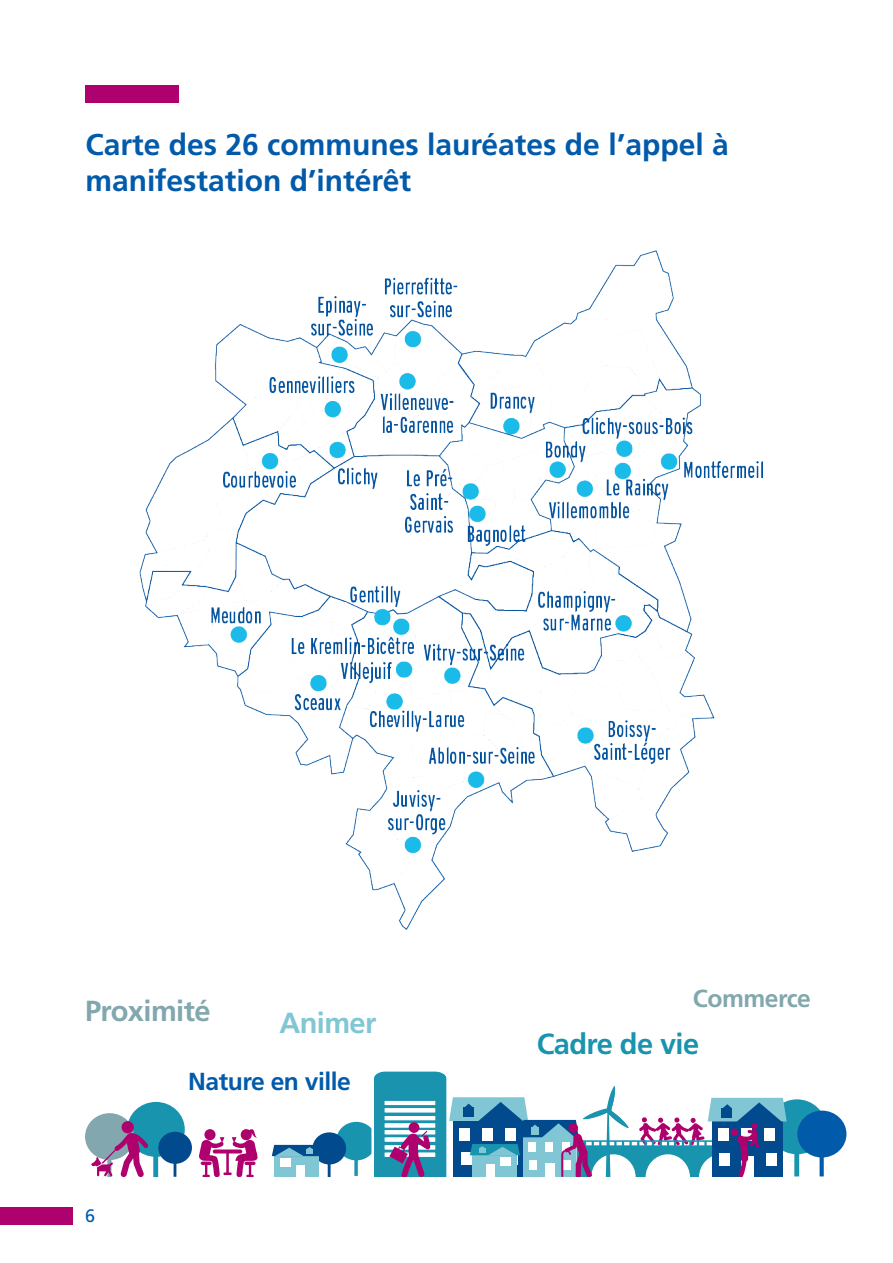
<style>
.page{position:relative;width:893px;height:1263px;background:#fff}
.page>*{position:absolute;margin:0;border:0;box-sizing:border-box;transform-origin:0 0}
.t1{font:700 30px/36px "Frutiger LT Com";color:#015aaa}
.t2{font:700 29.1px "Frutiger LT Com";letter-spacing:-.02em;color:#1993ae}
.t3{font:700 29.1px "Frutiger LT Com";letter-spacing:-.02em;color:#82a7ae}
.t4{font:700 29.1px "Frutiger LT Com";letter-spacing:-.02em;color:#81c6d4}
.t5{font:700 24.6px "Frutiger LT Com";letter-spacing:-.02em;color:#015aaa}
.t6{font:700 24.6px "Frutiger LT Com";letter-spacing:-.02em;color:#82a7ae}
.t7{font:18px "Frutiger LT Com";color:#015aaa}
</style>
<div class="page">
<div style="left:0;top:1208px;width:72px;height:17px;background:#af016e"></div>
<svg style="left:768px;top:1099px;width:58px;height:55px"></svg>
<div style="left:85px;top:85px;width:94px;height:17px;background:#af016e"></div>
<div style="left:336px;top:1122px;width:40px;height:38px;background:#1994ae;border-radius:50%"></div>
<svg style="left:351px;top:1158px;width:14px;height:18px"></svg>
<div style="left:312px;top:1132px;width:34px;height:32px;background:#004a8d;border-radius:50%"></div>
<svg style="left:272px;top:1145px;width:65px;height:32px"></svg>
<div style="left:297px;top:1165px;width:8px;height:14px;background:#fff"></div>
<div style="left:281px;top:1158px;width:10px;height:8px;background:#fff"></div>
<svg style="left:199px;top:1129px;width:59px;height:48px"></svg>
<div style="left:127px;top:1102px;width:58px;height:55px;background:#1994ae;border-radius:50%"></div>
<div style="left:158px;top:1132px;width:34px;height:32px;background:#004a8d;border-radius:50%"></div>
<div style="left:85px;top:1113px;width:49px;height:47px;background:#82a7ae;border-radius:50%"></div>
<div style="left:122px;top:1121px;width:12px;height:12px;background:#af016e;border-radius:50%"></div>
<svg style="left:91px;top:1133px;width:91px;height:44px"></svg>
<svg style="left:371px;top:1071px;width:438px;height:106px"></svg>
<div style="left:797px;top:1110px;width:49px;height:47px;background:#015aaa;border-radius:50%"></div>
<svg style="left:815px;top:1155px;width:17px;height:21px"></svg>
<img style="left:139px;top:250px;width:624px;height:680px">
<p class="t1" style="left:85px;top:127px;width:645px">Carte des 26 communes lauréates de l’appel à manifestation d’intérêt</p>
<p class="t3" style="left:85px;top:993px;width:127px">Proximité</p>
<p class="t4" style="left:279px;top:1005px;width:99px">Animer</p>
<p class="t7" style="left:85px;top:1205px;width:12px">6</p>
<p class="t5" style="left:188px;top:1066px;width:164px">Nature en ville</p>
<p class="t6" style="left:693px;top:984px;width:119px">Commerce</p>
<p class="t2" style="left:537px;top:1026px;width:164px">Cadre de vie</p>
</div>
